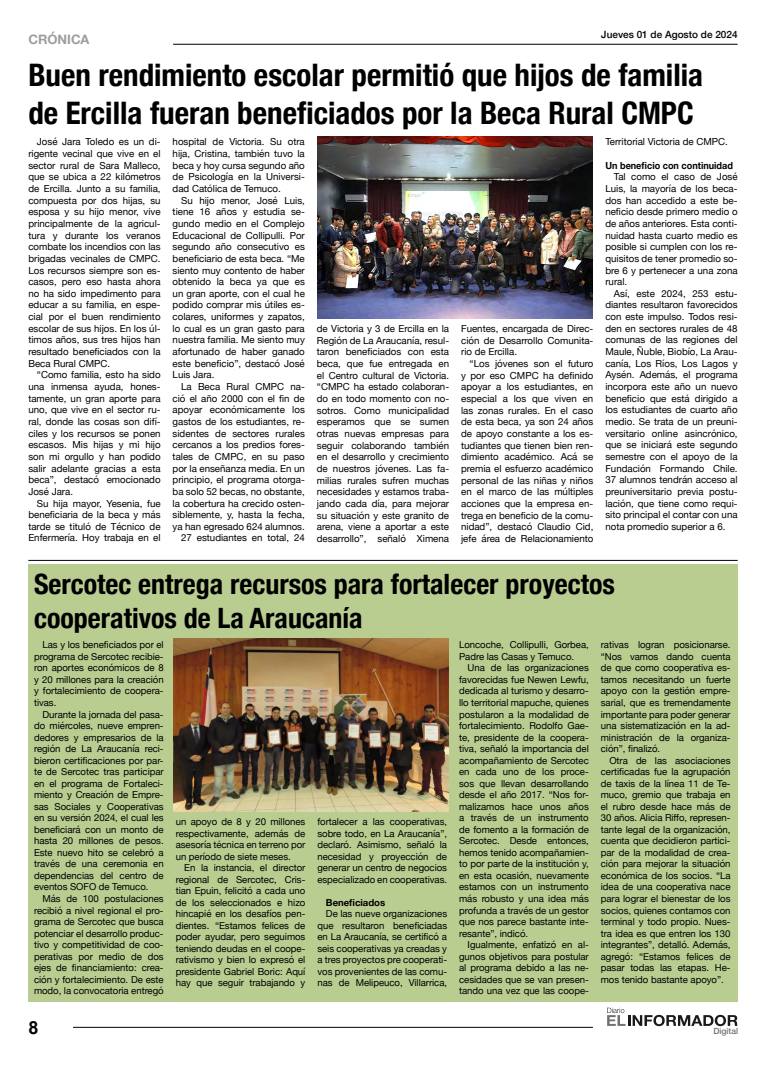
<style>
.page{position:relative;width:766px;height:1078px;background:#fff}
.page>*{position:absolute;margin:0;border:0;box-sizing:border-box;transform-origin:0 0}
.t1{font:700 condensed 31px/37.2px "Helvetica Neue";color:#000}
.t2{font:700 condensed 28px/33.6px "Helvetica Neue";color:#000}
.t3{font:700 18px "Arial";color:#000}
.t4{font:700 13px "Helvetica Neue";color:#9d9d9c}
.t5{font:500 10px "Helvetica Neue";color:#000}
.t6{font:9.7px/11.6px "Helvetica Neue";color:#000;text-align:justify}
.t7{font:700 9.7px "Helvetica Neue";color:#000;scale:.94 1}
.t8{font:9.6px/11.5px "Helvetica Neue";letter-spacing:-.005em;color:#000;text-align:justify}
.t9{font:700 9.6px "Helvetica Neue";letter-spacing:-.005em;color:#000}
.t10{font:500 8.5px "Helvetica Neue";color:#717170}
</style>
<div class="page">
<hr style="left:173px;top:44px;width:564px;height:1px;background:#000">
<hr style="left:73px;top:1026px;width:519px;height:1px;background:#000">
<svg style="left:607px;top:1007px;width:130px;height:18px"></svg>
<hr style="left:233px;top:1077px;width:131px;height:1px;background:#000">
<div style="left:28px;top:564px;width:709px;height:438px;background:#b9cd91"></div>
<hr style="left:28px;top:560px;width:709px;height:1px;background:#000">
<img style="left:317px;top:136px;width:275px;height:182px">
<img style="left:173px;top:638px;width:275px;height:173px">
<h3 class="t4" style="left:28px;top:29px;width:63px">CRÓNICA</h3>
<p class="t5" style="left:601px;top:27px;width:138px">Jueves 01 de Agosto de 2024</p>
<h1 class="t1" style="left:28px;top:55px;width:676px">Buen rendimiento escolar permitió que hijos de familia de Ercilla fueran beneficiados por la Beca Rural CMPC</h1>
<p class="t6" style="left:28px;top:137px;width:134px;text-indent:9px">José Jara Toledo es un di&shy;rigente vecinal que vive en el sector rural de Sara Malleco, que se ubica a 22 kilómetros de Ercilla. Junto a su familia, compuesta por dos hijas, su esposa y su hijo menor, vive principalmente de la agricul&shy;tura y durante los veranos combate los incendios con las brigadas vecinales de CMPC.<br>Los recursos siempre son es&shy;casos, pero eso hasta ahora no ha sido impedimento para educar a su familia, en espe&shy;cial por el buen rendimiento escolar de sus hijos. En los úl&shy;timos años, sus tres hijos han resultado beneficiados con la Beca Rural CMPC.</p>
<p class="t6" style="left:28px;top:369px;width:134px;text-indent:9px">“Como familia, esto ha sido una inmensa ayuda, hones&shy;tamente, un gran aporte para uno, que vive en el sector ru&shy;ral, donde las cosas son difí&shy;ciles y los recursos se ponen escasos. Mis hijas y mi hijo son mi orgullo y han podido salir adelante gracias a esta beca”, destacó emocionado José Jara.</p>
<p class="t6" style="left:28px;top:497px;width:134px;text-indent:9px">Su hija mayor, Yesenia, fue beneficiaria de la beca y más tarde se tituló de Técnico de Enfermería. Hoy trabaja en el</p>
<p class="t6" style="left:172px;top:137px;width:134px">hospital de Victoria. Su otra hija, Cristina, también tuvo la beca y hoy cursa segundo año de Psicología en la Universi&shy;dad Católica de Temuco.</p>
<p class="t6" style="left:172px;top:195px;width:134px;text-indent:9px">Su hijo menor, José Luis, tiene 16 años y estudia se&shy;gundo medio en el Complejo Educacional de Collipulli. Por segundo año consecutivo es beneficiario de esta beca. “Me siento muy contento de haber obtenido la beca ya que es un gran aporte, con el cual he podido comprar mis útiles es&shy;colares, uniformes y zapatos, lo cual es un gran gasto para nuestra familia. Me siento muy afortunado de haber ganado este beneficio”, destacó José Luis Jara.</p>
<p class="t6" style="left:172px;top:381px;width:134px;text-align:right">La Beca Rural CMPC na&shy;ció el año 2000 con el fin de apoyar económicamente los gastos de los estudiantes, re&shy;sidentes de sectores rurales cercanos a los predios fores&shy;tales de CMPC, en su paso por la enseñanza media. En un principio, el programa otorga&shy;ba solo 52 becas, no obstante, la cobertura ha crecido osten&shy;siblemente, y, hasta la fecha, ya han egresado 624 alumnos.<br>27 estudiantes en total, 24</p>
<p class="t6" style="left:317px;top:323px;width:134px">de Victoria y 3 de Ercilla en la Región de La Araucanía, resul&shy;taron beneficiados con esta beca, que fue entregada en el Centro cultural de Victoria. “CMPC ha estado colaboran&shy;do en todo momento con no&shy;sotros. Como municipalidad esperamos que se sumen otras nuevas empresas para seguir colaborando también en el desarrollo y crecimiento de nuestros jóvenes. Las fa&shy;milias rurales sufren muchas necesidades y estamos traba&shy;jando cada día, para mejorar su situación y este granito de arena, viene a aportar a este desarrollo”, señaló Ximena</p>
<p class="t6" style="left:461px;top:323px;width:134px">Fuentes, encargada de Direc&shy;ción de Desarrollo Comunita&shy;rio de Ercilla.</p>
<p class="t6" style="left:461px;top:358px;width:134px;text-indent:9px">“Los jóvenes son el futuro y por eso CMPC ha definido apoyar a los estudiantes, en especial a los que viven en las zonas rurales. En el caso de esta beca, ya son 24 años de apoyo constante a los es&shy;tudiantes que tienen bien ren&shy;dimiento académico. Acá se premia el esfuerzo académico personal de las niñas y niños en el marco de las múltiples acciones que la empresa en&shy;trega en beneficio de la comu&shy;nidad”, destacó Claudio Cid, jefe área de Relacionamiento</p>
<p class="t6" style="left:605px;top:137px;width:124px">Territorial Victoria de CMPC.</p>
<p class="t7" style="left:605px;top:158px;width:137px">Un beneficio con continuidad</p>
<p class="t6" style="left:605px;top:172px;width:134px;text-indent:9px">Tal como el caso de José Luis, la mayoría de los beca&shy;dos han accedido a este be&shy;neficio desde primero medio o de años anteriores. Esta conti&shy;nuidad hasta cuarto medio es posible si cumplen con los re&shy;quisitos de tener promedio so&shy;bre 6 y pertenecer a una zona rural.</p>
<p class="t6" style="left:605px;top:288px;width:134px;text-indent:9px">Así, este 2024, 253 estu&shy;diantes resultaron favorecidos con este impulso. Todos resi&shy;den en sectores rurales de 48 comunas de las regiones del Maule, Ñuble, Biobío, La Arau&shy;canía, Los Ríos, Los Lagos y Aysén. Además, el programa incorpora este año un nuevo beneficio que está dirigido a los estudiantes de cuarto año medio. Se trata de un preuni&shy;versitario online asincrónico, que se iniciará este segundo semestre con el apoyo de la Fundación Formando Chile.<br>37 alumnos tendrán acceso al preuniversitario previa postu&shy;lación, que tiene como requi&shy;sito principal el contar con una nota promedio superior a 6.</p>
<h2 class="t2" style="left:34px;top:565px;width:582px">Sercotec entrega recursos para fortalecer proyectos cooperativos de La Araucanía</h2>
<p class="t8" style="left:34px;top:639px;width:131px;text-indent:9px">Las y los beneficiados por el programa de Sercotec recibie&shy;ron aportes económicos de 8 y 20 millones para la creación y fortalecimiento de coopera&shy;tivas.</p>
<p class="t8" style="left:34px;top:708px;width:131px;text-indent:9px">Durante la jornada del pasa&shy;do miércoles, nueve empren&shy;dedores y empresarios de la región de La Araucanía reci&shy;bieron certificaciones por par&shy;te de Sercotec tras participar en el programa de Fortaleci&shy;miento y Creación de Empre&shy;sas Sociales y Cooperativas en su versión 2024, el cual les beneficiará con un monto de hasta 20 millones de pesos.<br>Este nuevo hito se celebró a través de una ceremonia en dependencias del centro de eventos SOFO de Temuco.</p>
<p class="t8" style="left:34px;top:893px;width:131px;text-indent:9px">Más de 100 postulaciones recibió a nivel regional el pro&shy;grama de Sercotec que busca potenciar el desarrollo produc&shy;tivo y competitividad de coo&shy;perativas por medio de dos ejes de financiamiento: crea&shy;ción y fortalecimiento. De este modo, la convocatoria entregó</p>
<p class="t8" style="left:176px;top:816px;width:131px">un apoyo de 8 y 20 millones respectivamente, además de asesoría técnica en terreno por un período de siete meses.</p>
<p class="t8" style="left:176px;top:862px;width:131px;text-indent:9px">En la instancia, el director regional de Sercotec, Cris&shy;tian Epuin, felicitó a cada uno de los seleccionados e hizo hincapié en los desafíos pen&shy;dientes. “Estamos felices de poder ayudar, pero seguimos teniendo deudas en el coope&shy;rativismo y bien lo expresó el presidente Gabriel Boric: Aquí hay que seguir trabajando y</p>
<p class="t8" style="left:317px;top:816px;width:131px">fortalecer a las cooperativas, sobre todo, en La Araucanía”, declaró. Asimismo, señaló la necesidad y proyección de generar un centro de negocios especializado en cooperativas.</p>
<p class="t9" style="left:326px;top:894px;width:61px">Beneficiados</p>
<p class="t8" style="left:317px;top:908px;width:131px;text-indent:9px">De las nueve organizaciones que resultaron beneficiadas en La Araucanía, se certificó a seis cooperativas ya creadas y a tres proyectos pre cooperati&shy;vos provenientes de las comu&shy;nas de Melipeuco, Villarrica,</p>
<p class="t8" style="left:459px;top:639px;width:131px">Loncoche, Collipulli, Gorbea,<br>Padre las Casas y Temuco.</p>
<p class="t8" style="left:459px;top:662px;width:131px;text-indent:9px">Una de las organizaciones favorecidas fue Newen Lewfu, dedicada al turismo y desarro&shy;llo territorial mapuche, quienes postularon a la modalidad de fortalecimiento. Rodolfo Gae&shy;te, presidente de la coopera&shy;tiva, señaló la importancia del acompañamiento de Sercotec en cada uno de los proce&shy;sos que llevan desarrollando desde el año 2017. “Nos for&shy;malizamos hace unos años a través de un instrumento de fomento a la formación de Sercotec. Desde entonces, hemos tenido acompañamien&shy;to por parte de la institución y, en esta ocasión, nuevamente estamos con un instrumento más robusto y una idea más profunda a través de un gestor que nos parece bastante inte&shy;resante”, indicó.</p>
<p class="t8" style="left:459px;top:939px;width:131px;text-indent:9px">Igualmente, enfatizó en al&shy;gunos objetivos para postular al programa debido a las ne&shy;cesidades que se van presen&shy;tando una vez que las coope-</p>
<p class="t8" style="left:600px;top:639px;width:131px">rativas logran posicionarse. “Nos vamos dando cuenta de que como cooperativa es&shy;tamos necesitando un fuerte apoyo con la gestión empre&shy;sarial, que es tremendamente importante para poder generar una sistematización en la ad&shy;ministración de la organiza&shy;ción”, finalizó.</p>
<p class="t8" style="left:600px;top:754px;width:131px;text-indent:9px">Otra de las asociaciones certificadas fue la agrupación de taxis de la línea 11 de Te&shy;muco, gremio que trabaja en el rubro desde hace más de 30 años. Alicia Riffo, represen&shy;tante legal de la organización, cuenta que decidieron partici&shy;par de la modalidad de crea&shy;ción para mejorar la situación económica de los socios. “La idea de una cooperativa nace para lograr el bienestar de los socios, quienes contamos con terminal y todo propio. Nues&shy;tra idea es que entren los 130 integrantes”, detalló. Además, agregó: “Estamos felices de pasar todas las etapas. He&shy;mos tenido bastante apoyo”.</p>
<h3 class="t3" style="left:28px;top:1015px;width:12px">8</h3>
<p class="t10" style="left:713px;top:1023px;width:26px">Digital</p>
</div>
